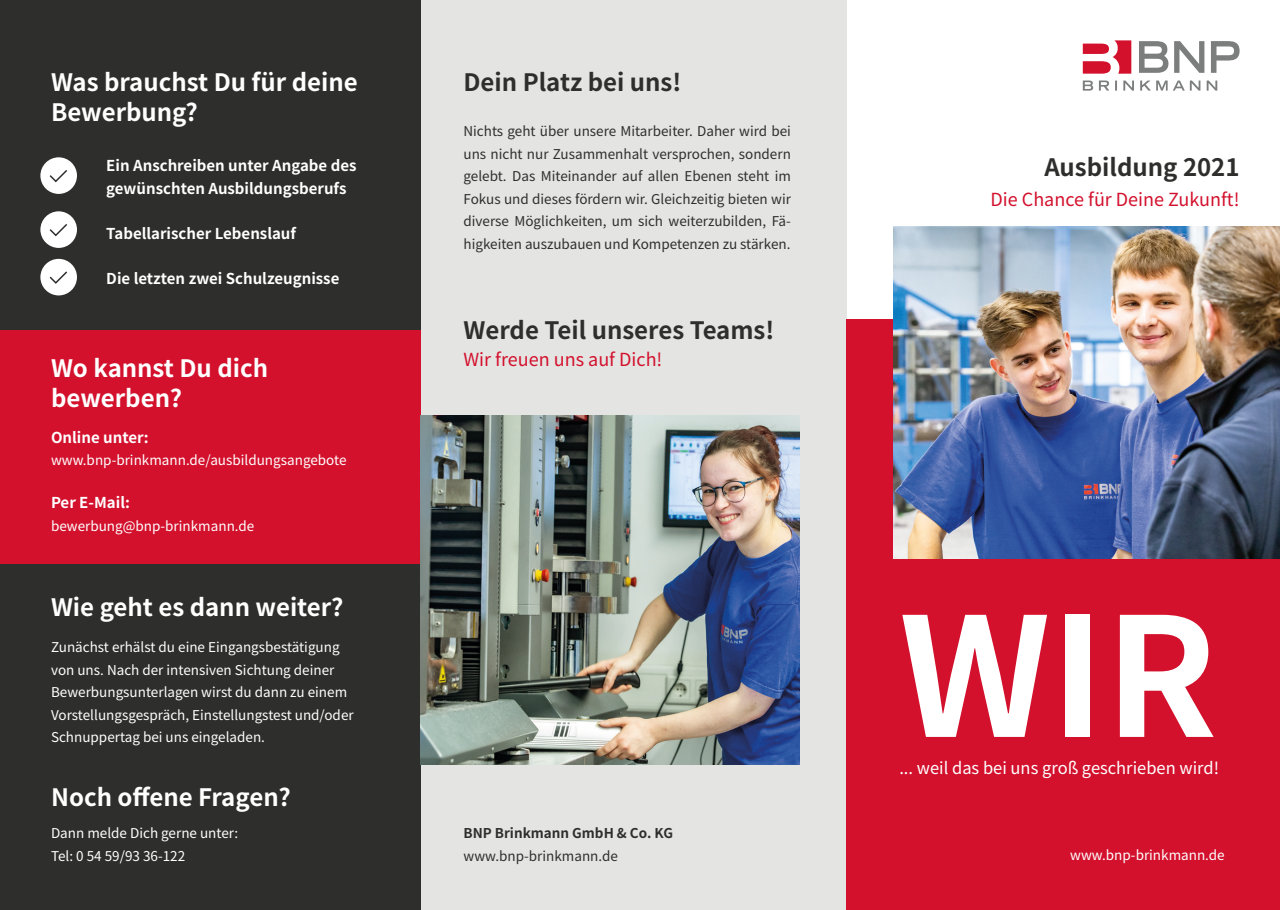
<style>
.page{position:relative;width:1280px;height:910px;background:#fff}
.page>*{position:absolute;margin:0;border:0;box-sizing:border-box;transform-origin:0 0}
.t1{font:700 165px "Noto Sans TC";color:#fff}
.t2{font:700 24px/30px "Noto Sans TC";color:#fff}
.t3{font:700 24px "Noto Sans TC";color:#2e2e2c}
.t4{font:18px "Noto Sans TC";color:#d3112d}
.t5{font:16.5px "Noto Sans TC";color:#fff}
.t6{font:700 15px/22.5px "Noto Sans TC";color:#fff}
.t7{font:13.5px/22.5px "Noto Sans TC";color:#fff}
.t8{font:13.5px/22.5px "Noto Sans TC";color:#2e2e2c;text-align:justify}
.t9{font:700 13.5px "Noto Sans TC";color:#2e2e2c}
</style>
<div class="page">
<svg style="left:1139px;top:41px;width:100px;height:32px"></svg>
<svg style="left:1083px;top:81px;width:134px;height:10px"></svg>
<svg style="left:1083px;top:40px;width:48px;height:34px"></svg>
<div style="left:421px;top:0;width:425px;height:910px;background:#e4e4e3"></div>
<div style="left:0;top:0;width:421px;height:910px;background:#2e2e2c"></div>
<div style="left:846px;top:320px;width:434px;height:590px;background:#d3112d"></div>
<div style="left:0;top:330px;width:421px;height:234px;background:#d3112d"></div>
<img style="left:893px;top:226px;width:387px;height:332px">
<img style="left:421px;top:416px;width:378px;height:349px">
<div style="left:40px;top:157px;width:37px;height:37px;background:#fff;border-radius:50%"></div>
<svg style="left:49px;top:170px;width:18px;height:13px"></svg>
<div style="left:40px;top:211px;width:37px;height:37px;background:#fff;border-radius:50%"></div>
<svg style="left:49px;top:224px;width:18px;height:13px"></svg>
<div style="left:40px;top:259px;width:37px;height:36px;background:#fff;border-radius:50%"></div>
<svg style="left:49px;top:271px;width:19px;height:13px"></svg>
<h2 class="t2" style="left:51px;top:68px;width:308px">Was brauchst Du für deine<br>Bewerbung?</h2>
<p class="t6" style="left:106px;top:155px;width:252px">Ein Anschreiben unter Angabe des gewünschten Ausbildungsberufs</p>
<p class="t6" style="left:106px;top:222px;width:191px">Tabellarischer Lebenslauf</p>
<p class="t6" style="left:106px;top:267px;width:235px">Die letzten zwei Schulzeugnisse</p>
<h2 class="t2" style="left:51px;top:354px;width:219px">Wo kannst Du dich bewerben?</h2>
<p class="t6" style="left:51px;top:426px;width:99px">Online unter:</p>
<p class="t7" style="left:51px;top:449px;width:297px">www.bnp-brinkmann.de/ausbildungsangebote</p>
<p class="t6" style="left:51px;top:492px;width:80px">Per E-Mail:</p>
<p class="t7" style="left:51px;top:515px;width:205px">bewerbung@bnp-brinkmann.de</p>
<h2 class="t2" style="left:51px;top:593px;width:294px">Wie geht es dann weiter?</h2>
<p class="t7" style="left:51px;top:636px;width:304px">Zunächst erhälst du eine Eingangsbestätigung von uns. Nach der intensiven Sichtung deiner Bewerbungsunterlagen wirst du dann zu einem Vorstellungsgespräch, Einstellungstest und/oder Schnuppertag bei uns eingeladen.</p>
<h2 class="t2" style="left:51px;top:782px;width:241px">Noch offene Fragen?</h2>
<p class="t7" style="left:51px;top:822px;width:189px">Dann melde Dich gerne unter:<br>Tel: 0 54 59/93 36-122</p>
<h2 class="t3" style="left:463px;top:69px;width:219px">Dein Platz bei uns!</h2>
<p class="t8" style="left:463px;top:120px;width:329px">Nichts geht über unsere Mitarbeiter. Daher wird bei uns nicht nur Zusammenhalt versprochen, sondern gelebt. Das Miteinander auf allen Ebenen steht im Fokus und dieses fördern wir. Gleichzeitig bieten wir diverse Möglichkeiten, um sich weiterzubilden, Fä&shy;higkeiten auszubauen und Kompetenzen zu stärken.</p>
<h2 class="t3" style="left:463px;top:316px;width:312px">Werde Teil unseres Teams!</h2>
<h3 class="t4" style="left:463px;top:349px;width:200px">Wir freuen uns auf Dich!</h3>
<h2 class="t3" style="left:1044px;top:154px;width:197px">Ausbildung 2021</h2>
<h3 class="t4" style="left:990px;top:190px;width:251px">Die Chance für Deine Zukunft!</h3>
<h1 class="t1" style="left:899px;top:583px;width:319px">WIR</h1>
<p class="t5" style="left:899px;top:758px;width:321px">... weil das bei uns groß geschrieben wird!</p>
<p class="t9" style="left:463px;top:826px;width:211px">BNP Brinkmann GmbH &amp; Co. KG</p>
<p class="t8" style="left:463px;top:845px;width:156px">www.bnp-brinkmann.de</p>
<p class="t7" style="left:1070px;top:844px;width:156px">www.bnp-brinkmann.de</p>
</div>
